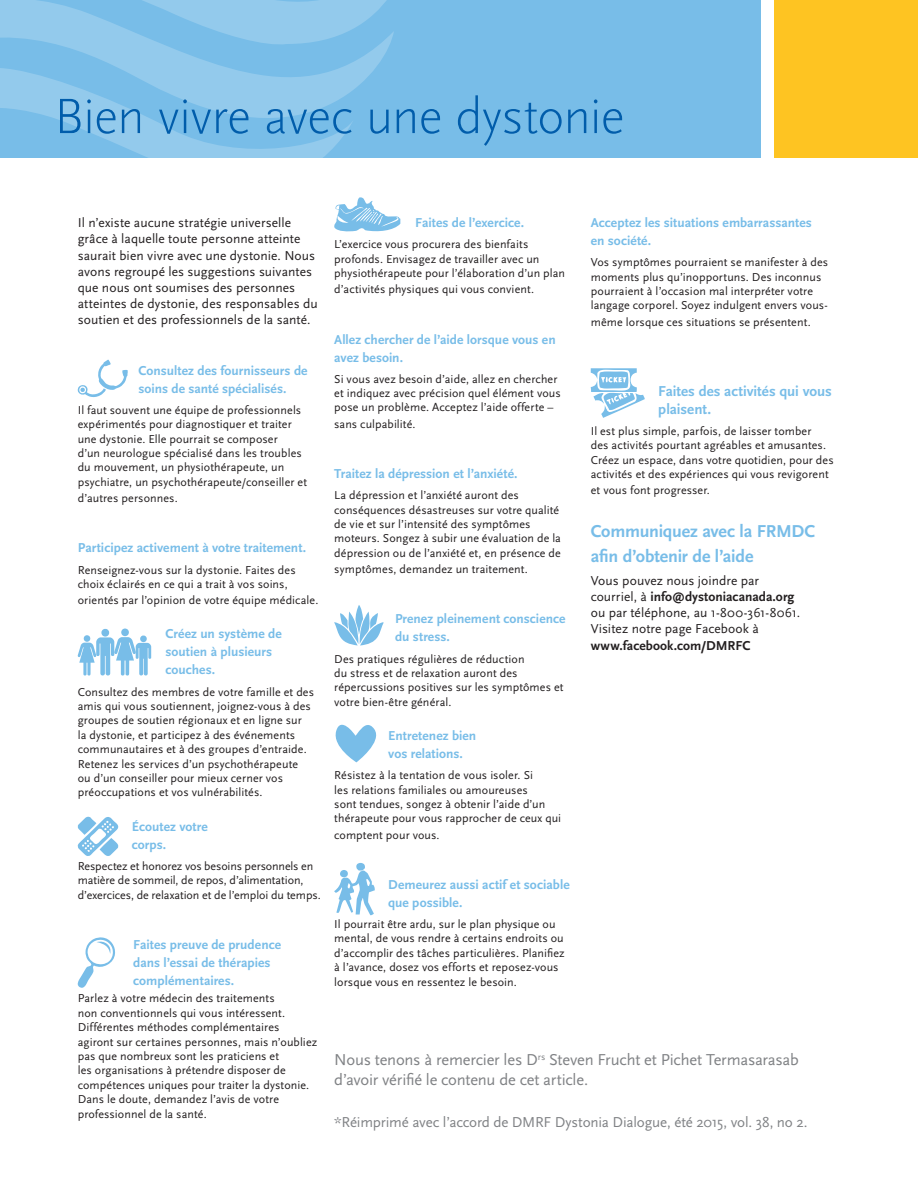
<style>
.page{position:relative;width:918px;height:1188px;background:#fff}
.page>*{position:absolute;margin:0;border:0;box-sizing:border-box;transform-origin:0 0}
.t1{font:300 51.75px "Scala Sans";letter-spacing:-.015em;color:#015dab}
.t2{font:700 18px/24.8px "Scala Sans";letter-spacing:-.01em;color:#78bde8}
.t3{font:16.5px/19.8px "Scala Sans";letter-spacing:-.015em;color:#808285}
.t4{font:15px "Scala Sans";letter-spacing:-.015em;color:#808285}
.t5{font:700 15px/18px "Scala Sans";color:#78bde8}
.t6{font:700 13.5px/18px "Scala Sans";letter-spacing:.005em;color:#78bde8}
.t7{font:13.5px/16.2px "Scala Sans";letter-spacing:.005em;color:#231f20}
.t8{font:700 13.5px "Scala Sans";letter-spacing:.005em;color:#231f20}
.t9{font:12px/14.4px "Scala Sans";letter-spacing:.01em;color:#231f20}
.s1{font-weight:700}
</style>
<div class="page">
<div style="left:0;top:0;width:760px;height:158px;background:#78bde8"></div>
<svg style="left:0;top:0;width:394px;height:158px"></svg>
<div style="left:774px;top:0;width:144px;height:158px;background:#fec422"></div>
<svg style="left:78px;top:360px;width:50px;height:37px"></svg>
<svg style="left:77px;top:816px;width:42px;height:40px"></svg>
<svg style="left:334px;top:605px;width:50px;height:41px"></svg>
<svg style="left:334px;top:863px;width:41px;height:52px"></svg>
<svg style="left:335px;top:724px;width:42px;height:38px"></svg>
<svg style="left:334px;top:197px;width:66px;height:35px"></svg>
<svg style="left:591px;top:368px;width:54px;height:50px"></svg>
<svg style="left:78px;top:629px;width:73px;height:47px"></svg>
<svg style="left:78px;top:937px;width:37px;height:51px"></svg>
<h1 class="t1" style="left:54px;top:88px;width:572px">Bien vivre avec une dystonie</h1>
<p class="t7" style="left:78px;top:215px;width:241px">Il n’existe aucune stratégie universelle grâce à laquelle toute personne atteinte saurait bien vivre avec une dystonie. Nous avons regroupé les suggestions suivantes que nous ont soumises des personnes atteintes de dystonie, des responsables du soutien et des professionnels de la santé.</p>
<p class="t6" style="left:139px;top:362px;width:171px">Consultez des fournisseurs de soins de santé spécialisés.</p>
<p class="t9" style="left:78px;top:403px;width:231px">Il faut souvent une équipe de professionnels expérimentés pour diagnostiquer et traiter une dystonie. Elle pourrait se composer<br>d’un neurologue spécialisé dans les troubles du mouvement, un physiothérapeute, un psychiatre, un psychothérapeute/conseiller et</p>
<p class="t9" style="left:78px;top:491px;width:101px">d’autres personnes.</p>
<p class="t6" style="left:78px;top:539px;width:230px">Participez activement à votre traitement.</p>
<p class="t9" style="left:78px;top:563px;width:219px">Renseignez-vous sur la dystonie. Faites des choix éclairés en ce qui a trait à vos soins,</p>
<p class="t9" style="left:78px;top:593px;width:242px">orientés par l’opinion de votre équipe médicale.</p>
<p class="t6" style="left:166px;top:625px;width:118px">Créez un système de soutien à plusieurs couches.</p>
<p class="t9" style="left:78px;top:685px;width:238px">Consultez des membres de votre famille et des amis qui vous soutiennent, joignez-vous à des groupes de soutien régionaux et en ligne sur<br>la dystonie, et participez à des événements communautaires et à des groupes d’entraide.<br>Retenez les services d’un psychothérapeute ou d’un conseiller pour mieux cerner vos préoccupations et vos vulnérabilités.</p>
<p class="t6" style="left:132px;top:818px;width:77px">Écoutez votre corps.</p>
<p class="t9" style="left:78px;top:859px;width:244px">Respectez et honorez vos besoins personnels en matière de sommeil, de repos, d’alimentation, d’exercices, de relaxation et de l’emploi du temps.</p>
<p class="t6" style="left:133px;top:936px;width:149px">Faites preuve de prudence dans l’essai de thérapies complémentaires.</p>
<p class="t9" style="left:78px;top:991px;width:241px">Parlez à votre médecin des traitements<br>non conventionnels qui vous intéressent.<br>Différentes méthodes complémentaires agiront sur certaines personnes, mais n’oubliez pas que nombreux sont les praticiens et<br>les organisations à prétendre disposer de compétences uniques pour traiter la dystonie.<br>Dans le doute, demandez l’avis de votre professionnel de la santé.</p>
<p class="t6" style="left:415px;top:214px;width:110px">Faites de l’exercice.</p>
<p class="t9" style="left:334px;top:237px;width:232px">L’exercice vous procurera des bienfaits profonds. Envisagez de travailler avec un physiothérapeute pour l’élaboration d’un plan</p>
<p class="t9" style="left:334px;top:282px;width:201px">d’activités physiques qui vous convient.</p>
<p class="t6" style="left:334px;top:331px;width:223px">Allez chercher de l’aide lorsque vous en avez besoin.</p>
<p class="t9" style="left:334px;top:372px;width:228px">Si vous avez besoin d’aide, allez en chercher et indiquez avec précision quel élément vous pose un problème. Acceptez l’aide offerte –</p>
<p class="t9" style="left:334px;top:417px;width:83px">sans culpabilité.</p>
<p class="t6" style="left:334px;top:465px;width:185px">Traitez la dépression et l’anxiété.</p>
<p class="t9" style="left:334px;top:488px;width:228px">La dépression et l’anxiété auront des conséquences désastreuses sur votre qualité de vie et sur l’intensité des symptômes moteurs. Songez à subir une évaluation de la dépression ou de l’anxiété et, en présence de</p>
<p class="t9" style="left:334px;top:562px;width:195px">symptômes, demandez un traitement.</p>
<p class="t6" style="left:395px;top:610px;width:172px">Prenez pleinement conscience du stress.</p>
<p class="t9" style="left:334px;top:652px;width:231px">Des pratiques régulières de réduction<br>du stress et de relaxation auront des répercussions positives sur les symptômes et votre bien-être général.</p>
<p class="t6" style="left:388px;top:727px;width:90px">Entretenez bien vos relations.</p>
<p class="t9" style="left:334px;top:768px;width:229px">Résistez à la tentation de vous isoler. Si<br>les relations familiales ou amoureuses<br>sont tendues, songez à obtenir l’aide d’un thérapeute pour vous rapprocher de ceux qui</p>
<p class="t9" style="left:334px;top:828px;width:107px">comptent pour vous.</p>
<p class="t6" style="left:388px;top:876px;width:183px">Demeurez aussi actif et sociable que possible.</p>
<p class="t9" style="left:334px;top:917px;width:232px">Il pourrait être ardu, sur le plan physique ou mental, de vous rendre à certains endroits ou d’accomplir des tâches particulières. Planifiez à l’avance, dosez vos efforts et reposez-vous lorsque vous en ressentez le besoin.</p>
<p class="t6" style="left:591px;top:214px;width:223px">Acceptez les situations embarrassantes en société.</p>
<p class="t9" style="left:591px;top:255px;width:239px">Vos symptômes pourraient se manifester à des moments plus qu’inopportuns. Des inconnus pourraient à l’occasion mal interpréter votre langage corporel. Soyez indulgent envers vous-</p>
<p class="t9" style="left:591px;top:315px;width:221px">même lorsque ces situations se présentent.</p>
<p class="t5" style="left:658px;top:382px;width:175px">Faites des activités qui vous plaisent.</p>
<p class="t9" style="left:591px;top:424px;width:245px">Il est plus simple, parfois, de laisser tomber<br>des activités pourtant agréables et amusantes.<br>Créez un espace, dans votre quotidien, pour des activités et des expériences qui vous revigorent</p>
<p class="t9" style="left:591px;top:483px;width:121px">et vous font progresser.</p>
<h2 class="t2" style="left:591px;top:519px;width:226px">Communiquez avec la FRMDC afin d’obtenir de l’aide</h2>
<p class="t7" style="left:591px;top:573px;width:211px">Vous pouvez nous joindre par courriel, à <span class="s1">info@dystoniacanada.org </span>ou par téléphone, au 1-800-361-8061.<br>Visitez notre page Facebook à</p>
<p class="t8" style="left:591px;top:638px;width:161px">www.facebook.com/DMRFC</p>
<h3 class="t3" style="left:334px;top:1050px;width:466px">Nous tenons à remercier les D<sup>rs</sup> Steven Frucht et Pichet Termasarasab d’avoir vérifié le contenu de cet article.</h3>
<p class="t4" style="left:334px;top:1114px;width:475px">*Réimprimé avec l’accord de DMRF Dystonia Dialogue, été 2015, vol. 38, no 2.</p>
</div>
